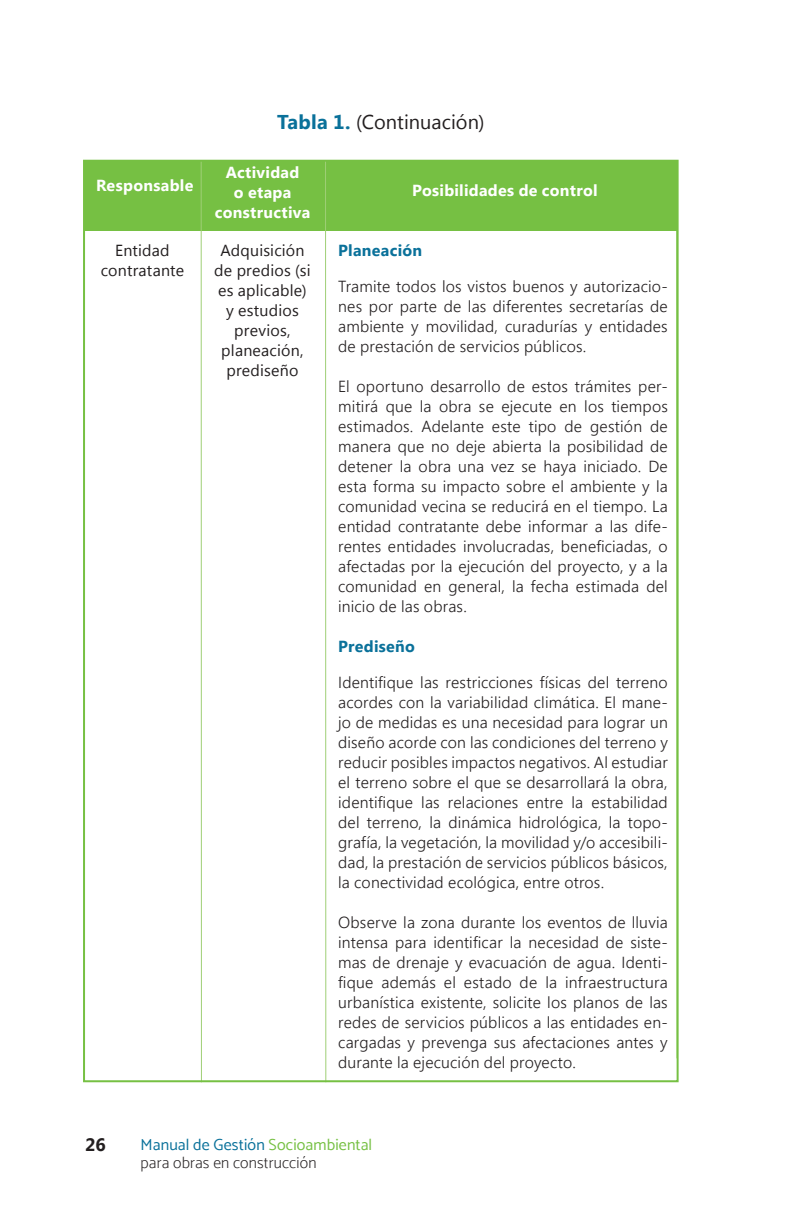
<style>
.page{position:relative;width:792px;height:1224px;background:#fff}
.page>*{position:absolute;margin:0;border:0;box-sizing:border-box;transform-origin:0 0}
.t1{font:20px "Segoe UI";color:#231f20}
.t2{font:700 18px "Segoe UI";color:#231f20}
.t3{font:300 16px/20px "Segoe UI";letter-spacing:.01em;color:#231f20;text-align:justify}
.t4{font:16px/20px "Segoe UI";letter-spacing:.01em;color:#231f20;text-align:center}
.t5{font:700 16px/20px "Segoe UI";letter-spacing:.02em;color:#fff;text-align:center}
.t6{font:200 16px/18px "Catamaran";letter-spacing:.01em;color:#231f20}
.t7{font:700 16px "Segoe UI";letter-spacing:.02em;color:#0a719a}
.s1{font-weight:700;color:#0a719a}
.s2{font-weight:400;color:#0a719a}
.s3{font-weight:400;color:#76c043}
</style>
<div class="page">
<div style="left:84px;top:162px;width:594px;height:69px;background:#76c043"></div>
<hr style="left:325px;top:161px;width:1px;height:921px;background:#9fcf76">
<hr style="left:201px;top:161px;width:1px;height:921px;background:#9fcf76">
<p class="t5" style="left:96px;top:175px;width:99px">Responsable</p>
<p class="t4" style="left:101px;top:240px;width:85px">Entidad contratante</p>
<p class="t1" style="left:277px;top:108px;width:209px"><span class="s1">Tabla 1.</span> (Continuación)</p>
<p class="t5" style="left:215px;top:162px;width:97px">Actividad<br>o etapa constructiva</p>
<p class="t4" style="left:214px;top:240px;width:98px">Adquisición de predios (si es aplicable) y estudios previos, planeación, prediseño</p>
<p class="t5" style="left:412px;top:179px;width:187px">Posibilidades de control</p>
<p class="t7" style="left:338px;top:239px;width:86px">Planeación</p>
<p class="t3" style="left:338px;top:276px;width:331px">Tramite todos los vistos buenos y autorizacio&shy;nes por parte de las diferentes secretarías de ambiente y movilidad, curadurías y entidades de prestación de servicios públicos.</p>
<p class="t3" style="left:338px;top:376px;width:331px">El oportuno desarrollo de estos trámites per&shy;mitirá que la obra se ejecute en los tiempos estimados. Adelante este tipo de gestión de manera que no deje abierta la posibilidad de detener la obra una vez se haya iniciado. De esta forma su impacto sobre el ambiente y la comunidad vecina se reducirá en el tiempo. La entidad contratante debe informar a las dife&shy;rentes entidades involucradas, beneficiadas, o afectadas por la ejecución del proyecto, y a la comunidad en general, la fecha estimada del inicio de las obras.</p>
<p class="t7" style="left:338px;top:635px;width:78px">Prediseño</p>
<p class="t3" style="left:338px;top:672px;width:331px">Identifique las restricciones físicas del terreno acordes con la variabilidad climática. El mane&shy;jo de medidas es una necesidad para lograr un diseño acorde con las condiciones del terreno y reducir posibles impactos negativos. Al estudiar el terreno sobre el que se desarrollará la obra, identifique las relaciones entre la estabilidad del terreno, la dinámica hidrológica, la topo&shy;grafía, la vegetación, la movilidad y/o accesibili&shy;dad, la prestación de servicios públicos básicos, la conectividad ecológica, entre otros.</p>
<p class="t3" style="left:338px;top:912px;width:331px">Observe la zona durante los eventos de lluvia intensa para identificar la necesidad de siste&shy;mas de drenaje y evacuación de agua. Identi&shy;fique además el estado de la infraestructura urbanística existente, solicite los planos de las redes de servicios públicos a las entidades en&shy;cargadas y prevenga sus afectaciones antes y durante la ejecución del proyecto.</p>
<p class="t2" style="left:85px;top:1132px;width:22px">26</p>
<p class="t6" style="left:141px;top:1136px;width:233px"><span class="s2">Manual de Gestión</span> <span class="s3">Socioambiental </span>para obras en construcción</p>
</div>
